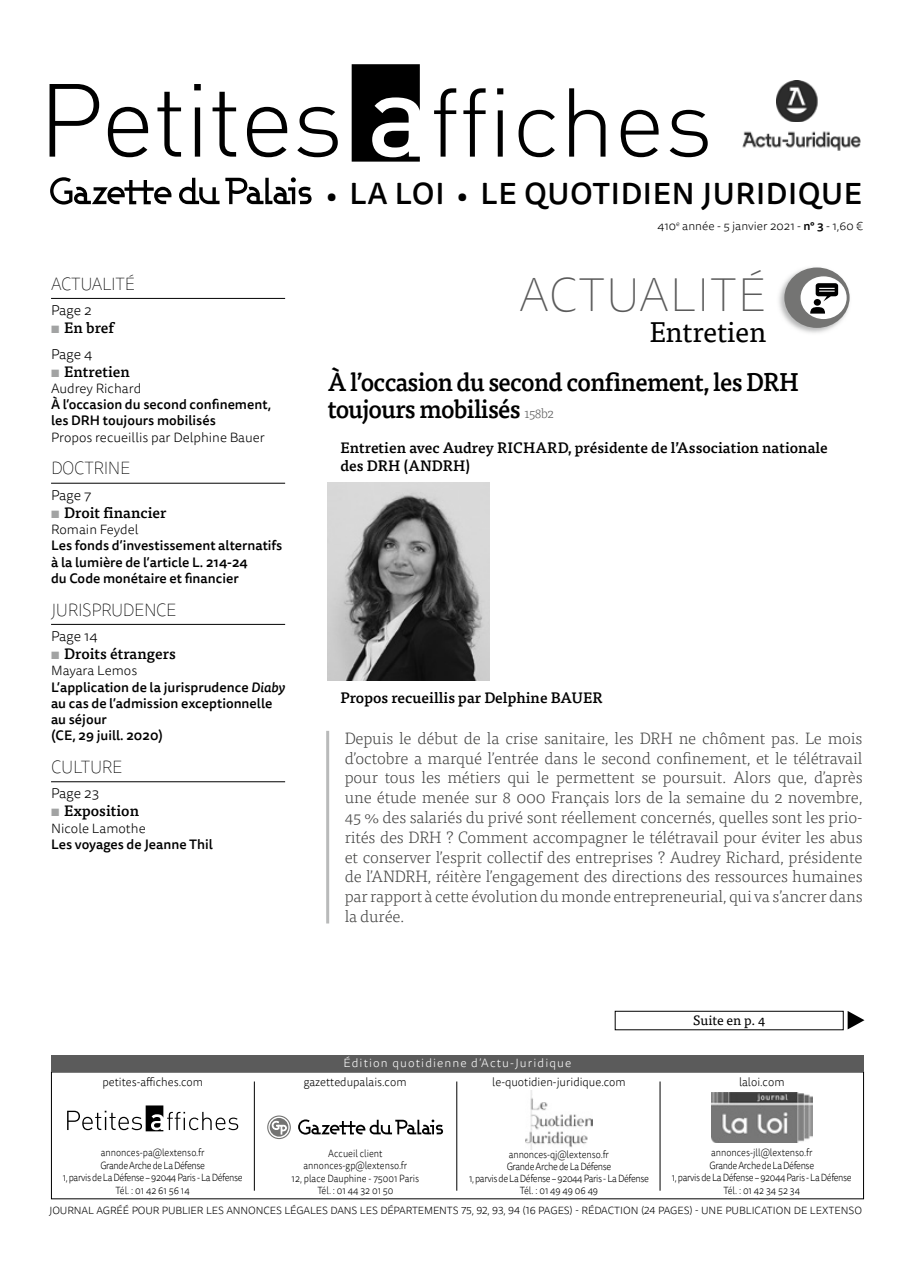
<style>
.page{position:relative;width:915px;height:1263px;background:#fff}
.page>*{position:absolute;margin:0;border:0;box-sizing:border-box;transform-origin:0 0}
.t1{font:100 48px "Tisa Sans OT";letter-spacing:.01em;color:#5b5b5b}
.t2{font:500 30px "Tisa Sans OT";letter-spacing:.02em;color:#000}
.t3{font:28.5px "Tisa OT";letter-spacing:-.01em;color:#000}
.t4{font:500 25.5px/27px "Tisa OT";letter-spacing:-.03em;color:#000;scale:.95 1}
.t5{font:100 18px "Tisa Sans OT";letter-spacing:-.02em;color:#000;scale:.95 1}
.t6{font:300 16.5px/19.8px "Tisa OT";letter-spacing:-.01em;color:#444443;text-align:justify}
.t7{font:500 15px/18px "Tisa OT";color:#000}
.t8{font:300 14.25px "Tisa Sans OT";color:#000}
.t9{font:500 13.5px/16.2px "Tisa Sans OT";color:#000}
.t10{font:300 13.5px "Tisa Sans OT";color:#000}
.t11{font:13.5px "Tisa OT";color:#000}
.t12{font:300 12px "Tisa Sans OT";color:#000;scale:.95 1}
.t13{font:300 12px "Tisa Sans OT";letter-spacing:.09em;color:#fff}
.t14{font:300 12px "Tisa Sans OT";color:#000}
.t15{font:300 10.5px/12.6px "Tisa Sans OT";letter-spacing:-.04em;color:#000;text-align:center;scale:.88 1}
.t16{font:300 10.5px "Tisa Sans OT";letter-spacing:-.01em;color:#000}
.t17{font:300 10.5px/12.6px "Tisa Sans OT";letter-spacing:-.01em;color:#000;text-align:center;scale:.88 1}
.s1{font-size:27px}
.s2{font-weight:700;color:#a2a3a3}
.s3{font-weight:300}
.s4{font-style:italic}
.s5{font-weight:500}
.s6{font-weight:300;font-size:13.5px;color:#5b5b5b}
</style>
<div class="page">
<img style="left:525px;top:1090px;width:67px;height:60px">
<svg style="left:67px;top:1105px;width:171px;height:26px"></svg>
<img style="left:711px;top:1092px;width:101px;height:50px">
<hr style="left:659px;top:1081px;width:1px;height:110px;background:#000">
<hr style="left:456px;top:1081px;width:1px;height:110px;background:#000">
<hr style="left:254px;top:1081px;width:1px;height:110px;background:#000">
<svg style="left:269px;top:1118px;width:19px;height:18px"></svg>
<svg style="left:298px;top:1119px;width:145px;height:15px"></svg>
<svg style="left:271px;top:1121px;width:16px;height:13px"></svg>
<div style="left:267px;top:1115px;width:24px;height:24px;border:1px solid #747473;border-radius:50%"></div>
<div style="left:51px;top:1055px;width:812px;height:16px;background:#5b5b5b"></div>
<svg style="left:50px;top:84px;width:49px;height:73px"></svg>
<svg style="left:108px;top:107px;width:40px;height:50px"></svg>
<svg style="left:157px;top:92px;width:24px;height:65px"></svg>
<svg style="left:194px;top:84px;width:7px;height:73px"></svg>
<svg style="left:212px;top:92px;width:24px;height:65px"></svg>
<svg style="left:247px;top:107px;width:40px;height:50px"></svg>
<svg style="left:297px;top:107px;width:40px;height:50px"></svg>
<svg style="left:351px;top:64px;width:68px;height:98px"></svg>
<svg style="left:434px;top:88px;width:22px;height:69px"></svg>
<svg style="left:463px;top:88px;width:22px;height:69px"></svg>
<svg style="left:497px;top:88px;width:6px;height:69px"></svg>
<svg style="left:518px;top:110px;width:36px;height:47px"></svg>
<svg style="left:569px;top:88px;width:36px;height:69px"></svg>
<svg style="left:620px;top:110px;width:38px;height:47px"></svg>
<svg style="left:669px;top:110px;width:38px;height:47px"></svg>
<svg style="left:50px;top:177px;width:121px;height:28px"></svg>
<svg style="left:179px;top:178px;width:40px;height:26px"></svg>
<svg style="left:225px;top:177px;width:86px;height:27px"></svg>
<img style="left:776px;top:80px;width:42px;height:42px">
<img style="left:742px;top:131px;width:118px;height:20px">
<div style="left:614px;top:1011px;width:229px;height:19px;border:1px solid #000"></div>
<svg style="left:847px;top:1011px;width:17px;height:18px"></svg>
<hr style="left:51px;top:298px;width:234px;height:1px;background:#000">
<hr style="left:51px;top:483px;width:234px;height:1px;background:#000">
<hr style="left:51px;top:624px;width:234px;height:1px;background:#000">
<hr style="left:51px;top:781px;width:234px;height:1px;background:#000">
<img style="left:779px;top:268px;width:71px;height:65px">
<div style="left:784px;top:267px;width:65px;height:61px;background:#747473;border-radius:50%"></div>
<div style="left:800px;top:276px;width:46px;height:43px;background:#fff;border-radius:50%"></div>
<svg style="left:810px;top:307px;width:14px;height:7px"></svg>
<div style="left:813px;top:299px;width:7px;height:7px;background:#000;border-radius:50%"></div>
<svg style="left:815px;top:283px;width:22px;height:18px"></svg>
<img style="left:327px;top:482px;width:162px;height:198px">
<hr style="left:326px;top:731px;width:3px;height:192px;background:#b9baba">
<h2 class="t2" style="left:326px;top:175px;width:537px"><span class="s1">•</span> LA LOI <span class="s1">•</span> LE QUOTIDIEN JURIDIQUE</h2>
<p class="t5" style="left:51px;top:273px;width:63px">ACTUALITÉ</p>
<p class="t8" style="left:51px;top:302px;width:42px">Page 2</p>
<p class="t7" style="left:51px;top:319px;width:64px"><span class="s2">▪</span> En bref</p>
<p class="t8" style="left:51px;top:345px;width:43px">Page 4</p>
<p class="t7" style="left:51px;top:363px;width:80px"><span class="s2">▪</span> Entretien</p>
<p class="t10" style="left:51px;top:380px;width:92px">Audrey Richard</p>
<p class="t9" style="left:51px;top:397px;width:221px">À l’occasion du second confinement, les DRH toujours mobilisés</p>
<p class="t10" style="left:51px;top:429px;width:215px">Propos recueillis par Delphine Bauer</p>
<p class="t5" style="left:51px;top:458px;width:85px">DOCTRI NE</p>
<p class="t8" style="left:51px;top:487px;width:42px">Page 7</p>
<p class="t7" style="left:51px;top:504px;width:117px"><span class="s2">▪</span> Droit financier</p>
<p class="t10" style="left:51px;top:521px;width:89px">Romain Feydel</p>
<p class="t9" style="left:51px;top:538px;width:233px">Les fonds d’investissement alternatifs à la lumière de l’article L. 214-24<br>du Code monétaire et financier</p>
<p class="t5" style="left:51px;top:599px;width:133px">JU RISPRU DENCE</p>
<p class="t8" style="left:51px;top:628px;width:48px">Page 14</p>
<p class="t7" style="left:51px;top:645px;width:126px"><span class="s2">▪</span> Droits étrangers</p>
<p class="t9" style="left:51px;top:663px;width:235px"><span class="s3">Mayara Lemos<br></span>L’application de la jurisprudence <span class="s4">Diaby </span>au cas de l’admission exceptionnelle au séjour<br>(CE, 29 juill. 2020)</p>
<p class="t5" style="left:51px;top:756px;width:12px">CULTU</p>
<p class="t5" style="left:102px;top:756px;width:23px">RE</p>
<p class="t8" style="left:51px;top:785px;width:50px">Page 23</p>
<p class="t7" style="left:51px;top:802px;width:89px"><span class="s2">▪</span> Exposition</p>
<p class="t10" style="left:51px;top:820px;width:96px">Nicole Lamothe</p>
<p class="t9" style="left:51px;top:837px;width:163px">Les voyages de Jeanne Thil</p>
<p class="t14" style="left:657px;top:219px;width:207px">410<sup>e</sup> année - 5 janvier 2021 - <span class="s5">n° 3</span> - 1,60 €</p>
<h1 class="t1" style="left:519px;top:267px;width:248px">ACTUALITÉ</h1>
<h3 class="t3" style="left:649px;top:315px;width:118px">Entretien</h3>
<h3 class="t4" style="left:327px;top:369px;width:497px">À l’occasion du second confinement, les DRH toujours mobilisés <span class="s6">158b2</span></h3>
<p class="t7" style="left:340px;top:439px;width:489px">Entretien avec Audrey RICHARD, présidente de l’Association nationale des DRH (ANDRH)</p>
<p class="t7" style="left:340px;top:689px;width:264px">Propos recueillis par Delphine BAUER</p>
<p class="t6" style="left:344px;top:728px;width:519px">Depuis le début de la crise sanitaire, les DRH ne chôment pas. Le mois d’octobre a marqué l’entrée dans le second confinement, et le télétravail pour tous les métiers qui le permettent se poursuit. Alors que, d’après une étude menée sur 8 000 Français lors de la semaine du 2 novembre, 45 % des salariés du privé sont réellement concernés, quelles sont les prio&shy;rités des DRH ? Comment accompagner le télétravail pour éviter les abus et conserver l’esprit collectif des entreprises ? Audrey Richard, présidente de l’ANDRH, réitère l’engagement des directions des ressources humaines par rapport à cette évolution du monde entrepreneurial, qui va s’ancrer dans la durée.</p>
<p class="t12" style="left:102px;top:1075px;width:107px">petites-affiches.com</p>
<p class="t13" style="left:343px;top:1055px;width:229px">Édition quotidienne d’Actu-Juridique</p>
<p class="t11" style="left:693px;top:1013px;width:73px">Suite en p. 4</p>
<p class="t12" style="left:303px;top:1075px;width:110px">gazettedupalais.com</p>
<p class="t12" style="left:492px;top:1075px;width:142px">le-quotidien-juridique.com</p>
<p class="t12" style="left:738px;top:1075px;width:49px">laloi.com</p>
<p class="t15" style="left:63px;top:1147px;width:206px">annonces-pa@lextenso.fr<br>Grande Arche de La Défense<br>1, parvis de La Défense – 92044 Paris - La Défense<br>Tél. : 01 42 61 56 14</p>
<p class="t15" style="left:469px;top:1149px;width:206px;line-height:12px">annonces-qj@lextenso.fr<br>Grande Arche de La Défense<br>1, parvis de La Défense – 92044 Paris - La Défense<br>Tél. : 01 49 49 06 49</p>
<p class="t15" style="left:671px;top:1147px;width:206px">annonces-jll@lextenso.fr<br>Grande Arche de La Défense<br>1, parvis de La Défense – 92044 Paris - La Défense<br>Tél. : 01 42 34 52 34</p>
<p class="t17" style="left:291px;top:1147px;width:146px">Accueil client annonces-gp@lextenso.fr<br>12, place Dauphine - 75001 Paris<br>Tél. : 01 44 32 01 50</p>
<p class="t16" style="left:49px;top:1204px;width:814px">JOURNAL AGRÉÉ POUR PUBLIER LES ANNONCES LÉGALES DANS LES DÉPARTEMENTS 75, 92, 93, 94 (16 PAGES) - RÉDACTION (24 PAGES) - UNE PUBLICATION DE LEXTENSO</p>
</div>
